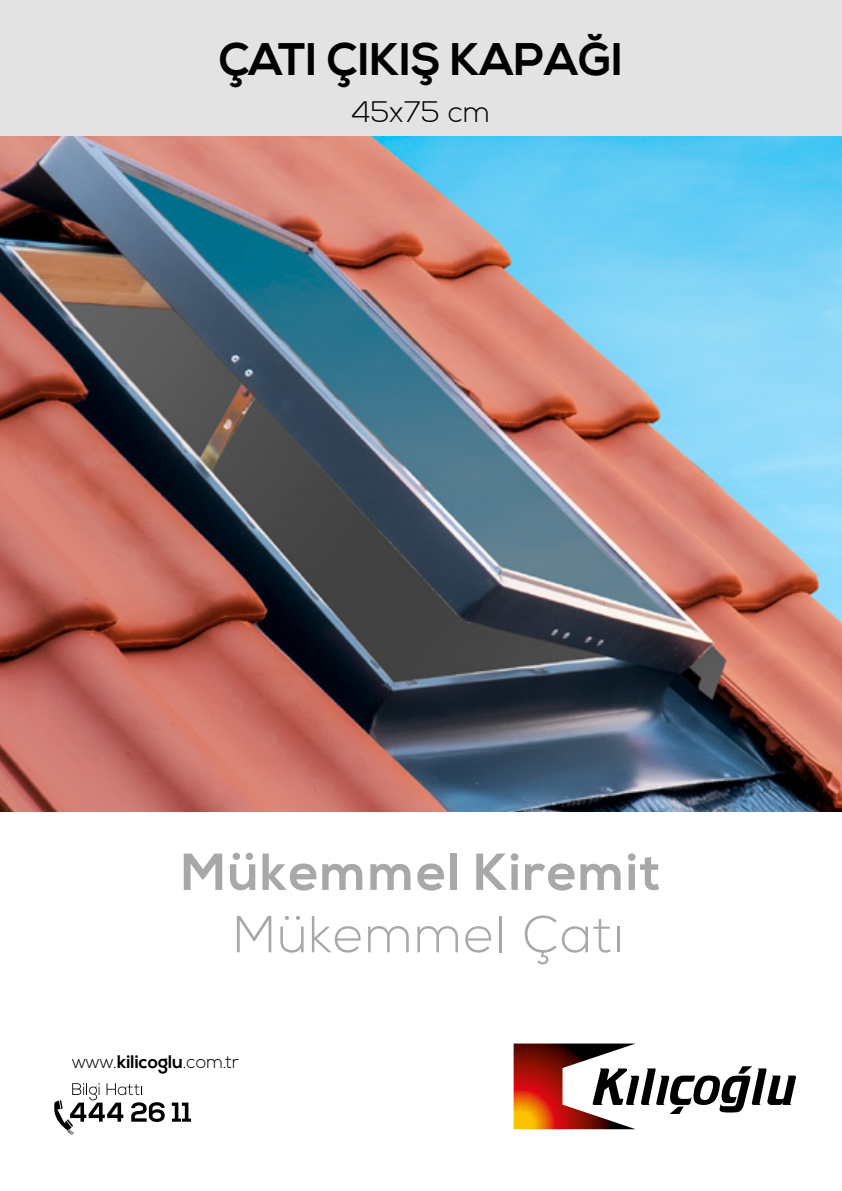
<style>
.page{position:relative;width:842px;height:1191px;background:#fff}
.page>*{position:absolute;margin:0;border:0;box-sizing:border-box;transform-origin:0 0}
.t1{font:700 52px "Nexa";letter-spacing:.03em;color:#a8a8a7}
.t2{font:300 52px "Nexa";letter-spacing:.03em;color:#a8a8a7}
.t3{font:700 45.4px "Nexa";color:#000}
.t4{font:300 29.4px "Nexa";color:#000}
.t5{font:300 18.2px "Nexa";color:#000}
.s1{font-weight:700}
</style>
<div class="page">
<div style="left:0;top:0;width:842px;height:138px;background:#e3e3e3"></div>
<img style="left:0;top:136px;width:842px;height:675px">
<img style="left:514px;top:1043px;width:122px;height:86px">
<svg style="left:592px;top:1066px;width:204px;height:48px"></svg>
<svg style="left:172px;top:1102px;width:19px;height:19px"></svg>
<svg style="left:54px;top:1083px;width:111px;height:51px"></svg>
<h2 class="t3" style="left:219px;top:34px;width:406px">ÇATI ÇIKIŞ KAPAĞI</h2>
<h3 class="t4" style="left:352px;top:95px;width:140px">45x75 cm</h3>
<h1 class="t1" style="left:181px;top:842px;width:481px">Mükemmel Kiremit</h1>
<h1 class="t2" style="left:233px;top:904px;width:392px">Mükemmel Çatı</h1>
<p class="t5" style="left:72px;top:1051px;width:169px">www.<span class="s1">kilicoglu</span>.com.tr</p>
</div>
